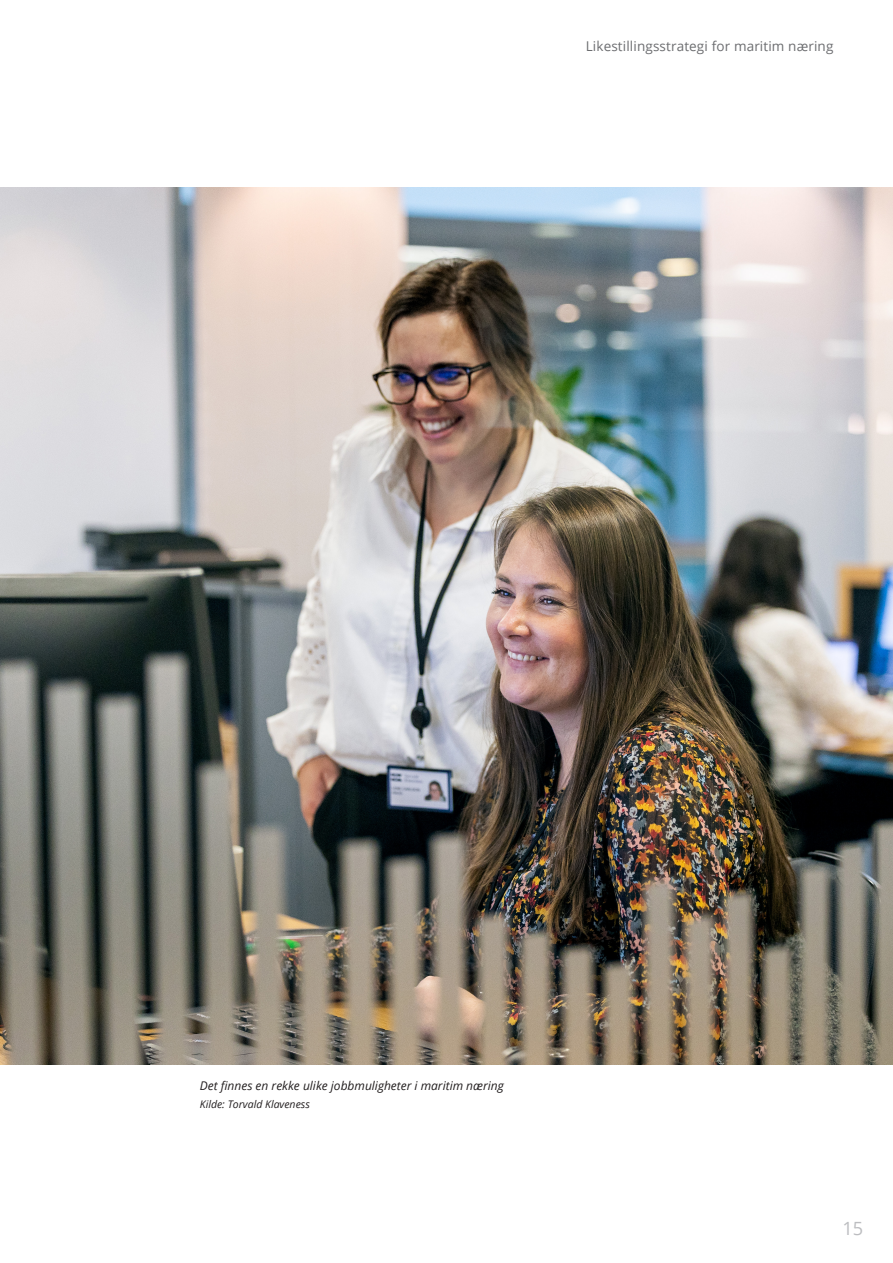
<style>
.page{position:relative;width:893px;height:1263px;background:#fff}
.page>*{position:absolute;margin:0;border:0;box-sizing:border-box;transform-origin:0 0}
.t1{font:18.3px "Open Sans";color:#bcbdc0}
.t2{font:13.5px "Open Sans";letter-spacing:.01em;color:#6c6d70}
.t3{font:italic 12px "Open Sans";color:#231f20}
.t4{font:italic 10.5px "Open Sans";color:#231f20}
</style>
<div class="page">
<img style="left:0;top:187px;width:893px;height:877px">
<p class="t2" style="left:586px;top:37px;width:249px">Likestillingsstrategi for maritim næring</p>
<p class="t3" style="left:200px;top:1078px;width:305px">Det finnes en rekke ulike jobbmuligheter i maritim næring</p>
<p class="t4" style="left:200px;top:1097px;width:112px">Kilde: Torvald Klaveness</p>
<h1 class="t1" style="left:842px;top:1216px;width:22px">15</h1>
</div>
